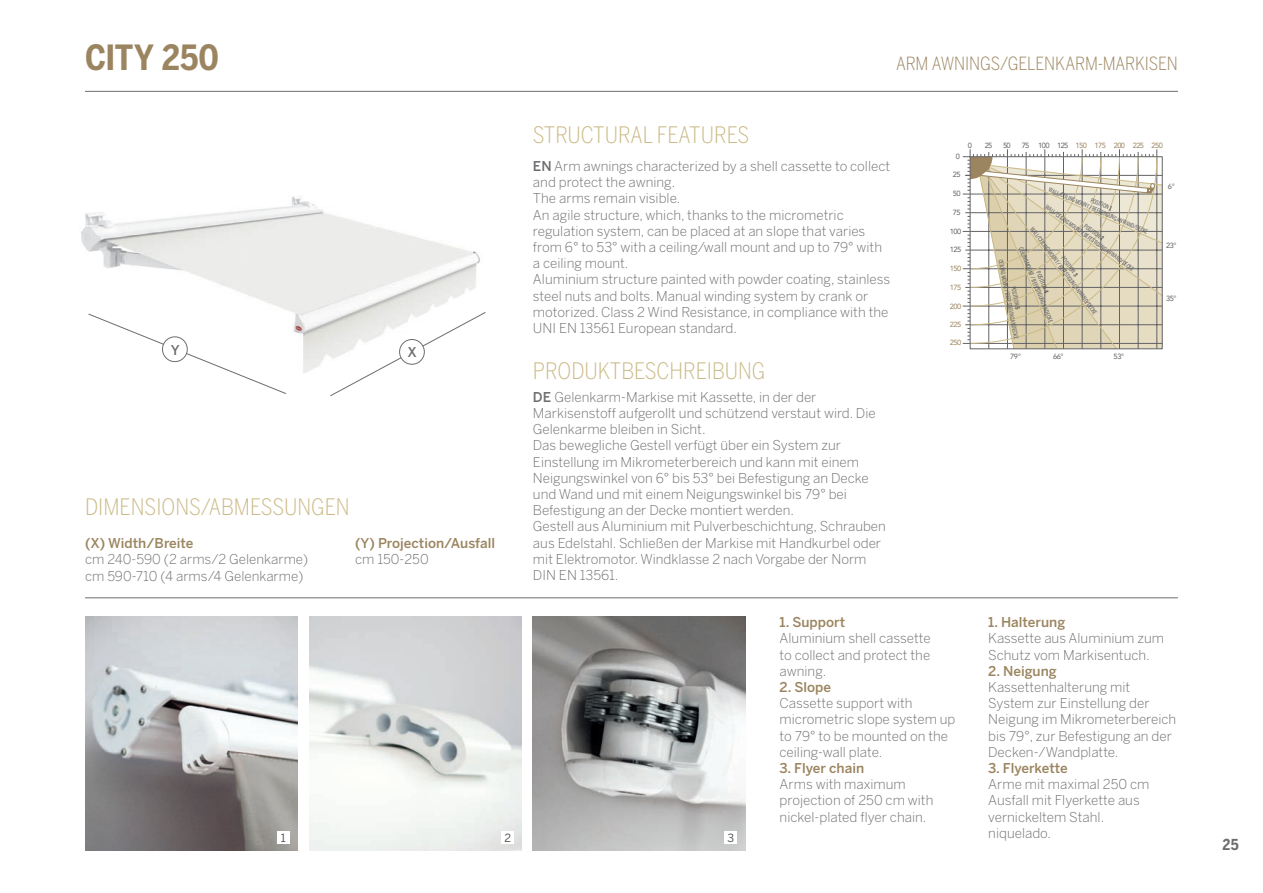
<style>
.page{position:relative;width:1263px;height:893px;background:#fff}
.page>*{position:absolute;margin:0;border:0;box-sizing:border-box;transform-origin:0 0}
.t1{font:700 34.5px "Benton Sans Cond";color:#9b8560}
.t2{font:300 22.5px "Benton Sans Cond";color:#cbba87}
.t3{font:300 18px "Benton Sans Cond";letter-spacing:-.005em;color:#9b8560}
.t4{font:700 15px "Benton Sans Cond";color:#6c6d70}
.t5{font:300 13.5px/16.2px "Benton Sans";color:#6c6d70}
.t6{font:500 13.5px "Benton Sans";color:#9b8560}
.t7{font:500 13.5px "Benton Sans";color:#6c6d70}
.t8{font:11.25px "Benton Sans";color:#57585a}
.t9{font:7.5px "Avenir LT";letter-spacing:-.085em;color:#9b8560}
.t10{font:7.5px "Avenir LT";letter-spacing:-.06em;color:#636366}
.t11{font:6px/7.2px "Benton Sans Comp";color:#57585a;text-align:center}
.s1{font-weight:500}
.s2{color:#636366}
.s3{font-weight:700}
</style>
<div class="page">
<img style="left:81px;top:196px;width:399px;height:177px">
<img style="left:533px;top:617px;width:213px;height:233px">
<img style="left:309px;top:617px;width:213px;height:233px">
<img style="left:85px;top:617px;width:213px;height:233px">
<svg style="left:88px;top:313px;width:199px;height:81px"></svg>
<svg style="left:330px;top:311px;width:156px;height:86px"></svg>
<div style="left:501px;top:832px;width:13px;height:12px;background:#fff"></div>
<div style="left:724px;top:832px;width:13px;height:12px;background:#fff"></div>
<div style="left:277px;top:832px;width:13px;height:12px;background:#fff"></div>
<svg style="left:963px;top:149px;width:200px;height:200px"></svg>
<hr style="left:85px;top:597px;width:1093px;height:1px;background:#6c6d70">
<div style="left:400px;top:339px;width:24px;height:25px;background:#fff;border-radius:50%"></div>
<div style="left:399px;top:339px;width:26px;height:26px;border:1px solid #6c6d70;border-radius:50%"></div>
<div style="left:162px;top:337px;width:25px;height:25px;background:#fff;border-radius:50%"></div>
<div style="left:162px;top:336px;width:26px;height:26px;border:1px solid #6c6d70;border-radius:50%"></div>
<hr style="left:85px;top:91px;width:1093px;height:1px;background:#6c6d70">
<h1 class="t1" style="left:85px;top:37px;width:18px">CITY</h1>
<h1 class="t1" style="left:162px;top:37px;width:59px">250</h1>
<p class="t7" style="left:171px;top:342px;width:10px">Y</p>
<p class="t7" style="left:407px;top:344px;width:11px">X</p>
<h2 class="t2" style="left:85px;top:494px;width:266px">DIMENSIONS/ABMESSUNGEN</h2>
<p class="t6" style="left:85px;top:535px;width:110px">(X) Width/Breite</p>
<p class="t6" style="left:355px;top:535px;width:141px">(Y) Projection/Ausfall</p>
<p class="t5" style="left:85px;top:551px;width:225px">cm 240-590 (2 arms/2 Gelenkarme)</p>
<p class="t5" style="left:355px;top:551px;width:75px">cm 150-250</p>
<p class="t5" style="left:85px;top:567px;width:220px">cm 590-710 (4 arms/4 Gelenkarme)</p>
<h3 class="t3" style="left:896px;top:53px;width:283px">ARM AWNINGS/GELENKARM-MARKISEN</h3>
<h2 class="t2" style="left:533px;top:121px;width:218px">STRUCTURAL FEATURES</h2>
<p class="t5" style="left:533px;top:158px;width:359px"><span class="s1">EN</span> Arm awnings characterized by a shell cassette to collect and protect the awning.<br>The arms remain visible.<br>An agile structure, which, thanks to the micrometric regulation system, can be placed at an slope that varies from 6° to 53° with a ceiling/wall mount and up to 79° with a ceiling mount.<br>Aluminium structure painted with powder coating, stainless steel nuts and bolts. Manual winding system by crank or motorized. Class 2 Wind Resistance, in compliance with the UNI EN 13561 European standard.</p>
<h2 class="t2" style="left:533px;top:358px;width:234px">PRODUKTBESCHREIBUNG</h2>
<p class="t5" style="left:533px;top:389px;width:354px"><span class="s1">DE</span> Gelenkarm-Markise mit Kassette, in der der Markisenstoff aufgerollt und schützend verstaut wird. Die Gelenkarme bleiben in Sicht.<br>Das bewegliche Gestell verfügt über ein System zur Einstellung im Mikrometerbereich und kann mit einem Neigungswinkel von 6° bis 53° bei Befestigung an Decke und Wand und mit einem Neigungswinkel bis 79° bei Befestigung an der Decke montiert werden.<br>Gestell aus Aluminium mit Pulverbeschichtung, Schrauben aus Edelstahl. Schließen der Markise mit Handkurbel oder mit Elektromotor. Windklasse 2 nach Vorgabe der Norm DIN EN 13561.</p>
<p class="t10" style="left:968px;top:141px;width:6px">0</p>
<p class="t10" style="left:985px;top:141px;width:9px">25</p>
<p class="t10" style="left:1003px;top:141px;width:9px">50</p>
<p class="t9" style="left:1022px;top:141px;width:143px"><span class="s2">75 100 125</span> 150 175 200 225 250</p>
<p class="t10" style="left:956px;top:152px;width:6px">0</p>
<p class="t10" style="left:953px;top:170px;width:9px">25</p>
<p class="t10" style="left:953px;top:189px;width:9px">50</p>
<p class="t10" style="left:953px;top:208px;width:9px">75</p>
<p class="t10" style="left:950px;top:227px;width:13px">100</p>
<p class="t10" style="left:950px;top:245px;width:13px">125</p>
<p class="t9" style="left:950px;top:264px;width:13px">150</p>
<p class="t9" style="left:950px;top:283px;width:13px">175</p>
<p class="t9" style="left:950px;top:302px;width:13px">200</p>
<p class="t9" style="left:950px;top:320px;width:13px">225</p>
<p class="t9" style="left:950px;top:338px;width:13px">250</p>
<p class="t11" style="left:1054px;top:179px;width:109px;rotate:24deg">POSITION <span class="s3">1<br></span>WALL/CEILING MOUNT / BEFESTIGUNG AN WAND/DECKE</p>
<p class="t11" style="left:1053px;top:197px;width:109px;rotate:36deg">POSITION <span class="s3">2<br></span>WALL/CEILING MOUNT / BEFESTIGUNG AN WAND/DECKE</p>
<p class="t11" style="left:1040px;top:221px;width:109px;rotate:53deg">POSITION <span class="s3">3<br></span>WALL/CEILING MOUNT / BEFESTIGUNG AN WAND/DECKE</p>
<p class="t11" style="left:1031px;top:243px;width:82px;rotate:68deg">POSITION <span class="s3">4<br></span>CEILING MOUNT / BEFESTIGUNG AN DECKE</p>
<p class="t11" style="left:1011px;top:257px;width:82px;rotate:79deg">POSITION <span class="s3">5<br></span>CEILING MOUNT / BEFESTIGUNG AN DECKE</p>
<p class="t10" style="left:1010px;top:352px;width:12px">79°</p>
<p class="t10" style="left:1053px;top:352px;width:12px">66°</p>
<p class="t10" style="left:1113px;top:352px;width:12px">53°</p>
<p class="t10" style="left:1168px;top:182px;width:8px">6°</p>
<p class="t10" style="left:1166px;top:241px;width:12px">23°</p>
<p class="t10" style="left:1166px;top:294px;width:12px">35°</p>
<p class="t8" style="left:281px;top:831px;width:6px">1</p>
<p class="t8" style="left:504px;top:831px;width:8px">2</p>
<p class="t8" style="left:727px;top:831px;width:8px">3</p>
<p class="t6" style="left:780px;top:614px;width:67px">1. Support</p>
<p class="t5" style="left:780px;top:630px;width:153px;text-align:justify">Aluminium shell cassette to collect and protect the awning.</p>
<p class="t6" style="left:780px;top:679px;width:53px">2. Slope</p>
<p class="t5" style="left:780px;top:695px;width:177px">Cassette support with micrometric slope system up to 79° to be mounted on the ceiling-wall plate.</p>
<p class="t6" style="left:780px;top:760px;width:86px">3. Flyer chain</p>
<p class="t5" style="left:780px;top:776px;width:155px">Arms with maximum projection of 250 cm with nickel-plated flyer chain.</p>
<p class="t6" style="left:988px;top:614px;width:78px">1. Halterung</p>
<p class="t5" style="left:988px;top:630px;width:177px">Kassette aus Aluminium zum<br>Schutz vom Markisentuch.</p>
<p class="t6" style="left:988px;top:663px;width:70px">2. Neigung</p>
<p class="t5" style="left:988px;top:679px;width:190px">Kassettenhalterung mit<br>System zur Einstellung der<br>Neigung im Mikrometerbereich bis 79°, zur Befestigung an der<br>Decken-/Wandplatte.</p>
<p class="t6" style="left:988px;top:760px;width:81px">3. Flyerkette</p>
<p class="t5" style="left:988px;top:776px;width:163px">Arme mit maximal 250 cm<br>Ausfall mit Flyerkette aus vernickeltem Stahl. niquelado.</p>
<p class="t4" style="left:1222px;top:836px;width:18px">25</p>
</div>
